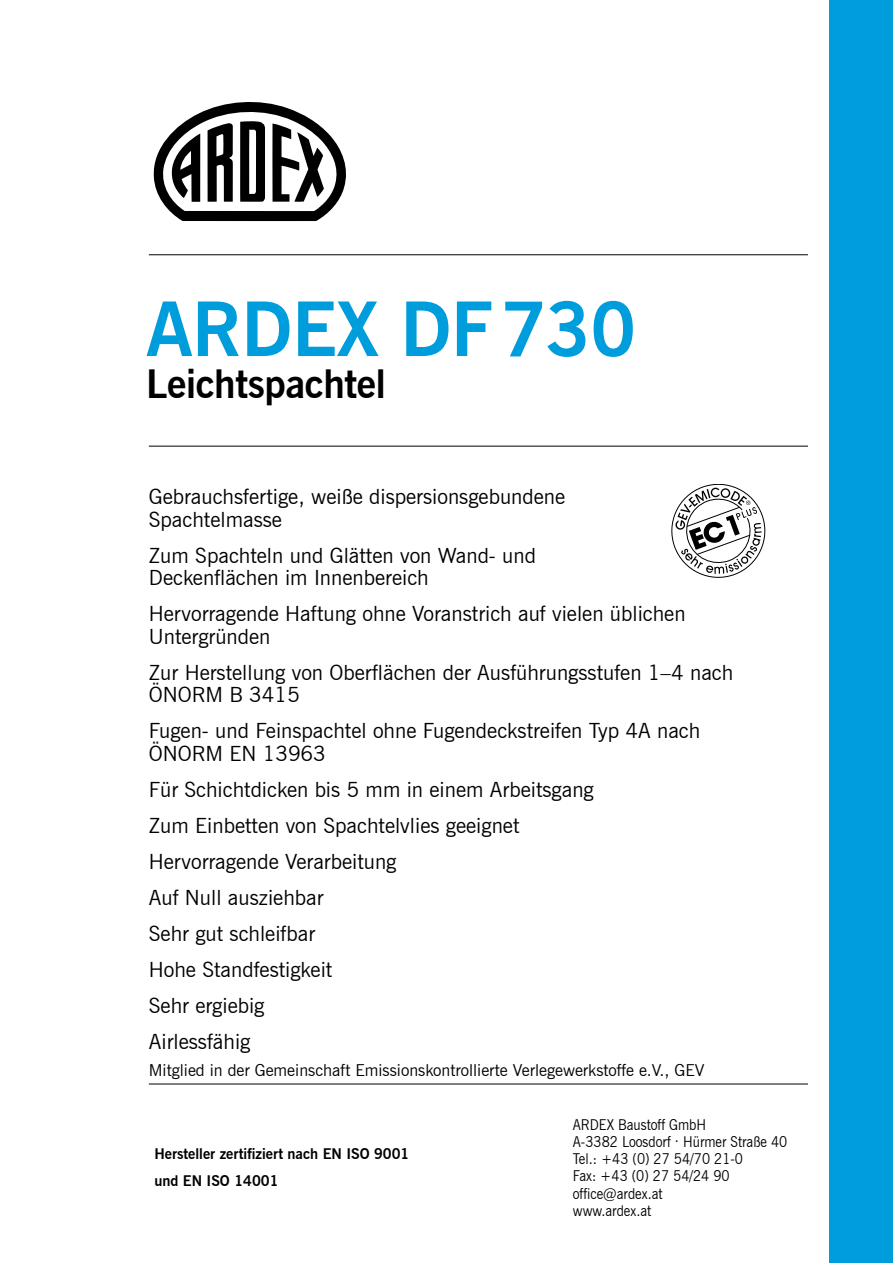
<style>
.page{position:relative;width:893px;height:1263px;background:#fff}
.page>*{position:absolute;margin:0;border:0;box-sizing:border-box;transform-origin:0 0}
.t1{font:700 75px "News Gothic BT";letter-spacing:-.01em;color:#009ddc}
.t2{font:700 39px "News Gothic BT";letter-spacing:-.01em;color:#000}
.t3{font:21px/36px "News Gothic BT";color:#000}
.t4{font:16.5px "News Gothic BT";color:#000}
.t5{font:15px/17.2px "News Gothic BT";color:#000;scale:.9 1}
.t6{font:700 14.7px/26.8px "News Gothic BT";color:#000}
</style>
<div class="page">
<hr style="left:149px;top:254px;width:659px;height:1px;background:#000">
<hr style="left:149px;top:446px;width:659px;height:1px;background:#000">
<hr style="left:149px;top:1084px;width:659px;height:1px;background:#000">
<div style="left:829px;top:0;width:64px;height:1263px;background:#009ddc"></div>
<svg style="left:153px;top:102px;width:193px;height:119px"></svg>
<svg style="left:672px;top:484px;width:93px;height:94px"></svg>
<h1 class="t1" style="left:146px;top:284px;width:491px">ARDEX DF730</h1>
<h2 class="t2" style="left:146px;top:360px;width:241px">Leichtspachtel</h2>
<p class="t3" style="left:149px;top:485px;width:418px;line-height:22.5px">Gebrauchsfertige, weiße dispersionsgebundene<br>Spachtelmasse</p>
<p class="t3" style="left:149px;top:544px;width:389px;line-height:22.5px">Zum Spachteln und Glätten von Wand- und<br>Deckenflächen im Innenbereich</p>
<p class="t3" style="left:149px;top:602px;width:538px;line-height:22.5px">Hervorragende Haftung ohne Voranstrich auf vielen üblichen<br>Untergründen</p>
<p class="t3" style="left:149px;top:661px;width:586px;line-height:22.5px">Zur Herstellung von Oberflächen der Ausführungsstufen 1–4 nach<br>ÖNORM B 3415</p>
<p class="t3" style="left:149px;top:719px;width:553px;line-height:22.5px">Fugen- und Feinspachtel ohne Fugendeckstreifen Typ 4A nach<br>ÖNORM EN 13963</p>
<p class="t3" style="left:149px;top:771px;width:446px">Für Schichtdicken bis 5 mm in einem Arbeitsgang<br>Zum Einbetten von Spachtelvlies geeignet<br>Hervorragende Verarbeitung<br>Auf Null ausziehbar<br>Sehr gut schleifbar<br>Hohe Standfestigkeit<br>Sehr ergiebig<br>Airlessfähig</p>
<p class="t4" style="left:149px;top:1060px;width:557px">Mitglied in der Gemeinschaft Emissionskontrollierte Verlegewerkstoffe e.V., GEV</p>
<p class="t6" style="left:154px;top:1140px;width:257px">Hersteller zertifiziert nach EN ISO 9001 und EN ISO 14001</p>
<p class="t5" style="left:573px;top:1115px;width:240px">ARDEX Baustoff GmbH<br>A-3382 Loosdorf . Hürmer Straße 40<br>Tel.: +43 (0) 27 54/70 21-0<br>Fax: +43 (0) 27 54/24 90 office@ardex.at<br>www.ardex.at</p>
</div>
